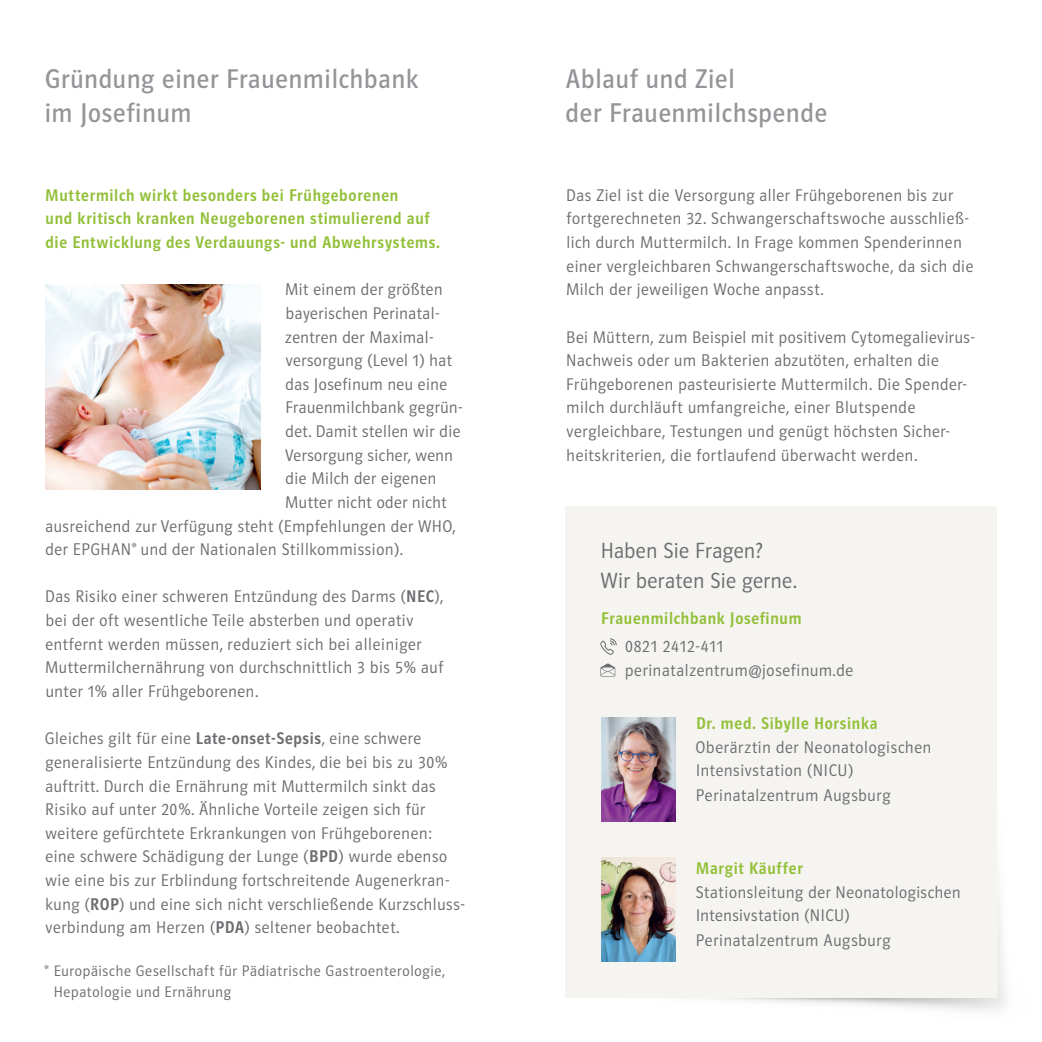
<style>
.page{position:relative;width:1042px;height:1042px;background:#fff}
.page>*{position:absolute;margin:0;border:0;box-sizing:border-box;transform-origin:0 0}
.t1{font:28px/34.1px "Polo Condensed Buch";letter-spacing:.03em;color:#939598}
.t2{font:22.75px/29.8px "Polo Condensed Leicht";letter-spacing:.02em;color:#6c6d70}
.t3{font:17.5px/23.6px "Polo Condensed Leicht";letter-spacing:.035em;color:#6c6d70}
.t4{font:17.5px/23.6px "Polo Condensed Krftg";letter-spacing:.045em;color:#92c038}
.t5{font:15.75px/21px "Polo Condensed Leicht";letter-spacing:.045em;color:#6c6d70}
.s1{font-family:"Polo Condensed Krftg"}
</style>
<div class="page">
<div style="left:566px;top:506px;width:431px;height:491px;background:#f5f4f1"></div>
<svg style="left:600px;top:638px;width:17px;height:17px"></svg>
<svg style="left:600px;top:663px;width:15px;height:13px"></svg>
<img style="left:601px;top:857px;width:74px;height:104px">
<img style="left:601px;top:717px;width:74px;height:104px">
<img style="left:45px;top:284px;width:215px;height:206px">
<h1 class="t1" style="left:45px;top:62px;width:375px">Gründung einer Frauenmilchbank im Josefinum</h1>
<p class="t4" style="left:45px;top:183px;width:396px">Muttermilch wirkt besonders bei Frühgeborenen<br>und kritisch kranken Neugeborenen stimulierend auf die Entwicklung des Verdauungs- und Abwehrsystems.</p>
<p class="t3" style="left:285px;top:278px;width:159px">Mit einem der größten</p>
<p class="t3" style="left:286px;top:301px;width:155px">bayerischen Perinatal-</p>
<p class="t3" style="left:285px;top:325px;width:150px">zentren der Maximal-</p>
<p class="t3" style="left:286px;top:349px;width:168px">versorgung (Level 1) hat</p>
<p class="t3" style="left:285px;top:372px;width:163px">das Josefinum neu eine</p>
<p class="t3" style="left:285px;top:396px;width:179px">Frauenmilchbank gegrün-</p>
<p class="t3" style="left:285px;top:420px;width:176px">det. Damit stellen wir die</p>
<p class="t3" style="left:285px;top:443px;width:169px">Versorgung sicher, wenn</p>
<p class="t3" style="left:285px;top:467px;width:152px">die Milch der eigenen</p>
<p class="t3" style="left:285px;top:490px;width:163px">Mutter nicht oder nicht</p>
<p class="t3" style="left:45px;top:514px;width:412px">ausreichend zur Verfügung steht (Empfehlungen der WHO,</p>
<p class="t3" style="left:45px;top:538px;width:359px">der EPGHAN* und der Nationalen Stillkommission).</p>
<p class="t3" style="left:45px;top:585px;width:400px">Das Risiko einer schweren Entzündung des Darms (<span class="s1">NEC</span>), bei der oft wesentliche Teile absterben und operativ entfernt werden müssen, reduziert sich bei alleiniger Muttermilchernährung von durchschnittlich 3 bis 5% auf unter 1% aller Frühgeborenen.</p>
<p class="t3" style="left:45px;top:727px;width:421px">Gleiches gilt für eine <span class="s1">Late-onset-Sepsis</span>, eine schwere generalisierte Entzündung des Kindes, die bei bis zu 30% auftritt. Durch die Ernährung mit Muttermilch sinkt das Risiko auf unter 20%. Ähnliche Vorteile zeigen sich für weitere gefürchtete Erkrankungen von Frühgeborenen: eine schwere Schädigung der Lunge (<span class="s1">BPD</span>) wurde ebenso wie eine bis zur Erblindung fortschreitende Augenerkran&shy;kung (<span class="s1">ROP</span>) und eine sich nicht verschließende Kurzschluss&shy;verbindung am Herzen (<span class="s1">PDA</span>) seltener beobachtet.</p>
<p class="t5" style="left:54px;top:961px;width:393px;text-indent:-9px">* Europäische Gesellschaft für Pädiatrische Gastroenterologie,<br>Hepatologie und Ernährung</p>
<h1 class="t1" style="left:566px;top:62px;width:263px">Ablauf und Ziel<br>der Frauenmilchspende</h1>
<p class="t3" style="left:566px;top:183px;width:409px">Das Ziel ist die Versorgung aller Frühgeborenen bis zur fortgerechneten 32. Schwangerschaftswoche ausschließ&shy;lich durch Muttermilch. In Frage kommen Spenderinnen einer vergleichbaren Schwangerschaftswoche, da sich die Milch der jeweiligen Woche anpasst.</p>
<p class="t3" style="left:566px;top:325px;width:410px">Bei Müttern, zum Beispiel mit positivem Cytomegalievirus-Nachweis oder um Bakterien abzutöten, erhalten die Frühgeborenen pasteurisierte Muttermilch. Die Spender&shy;milch durchläuft umfangreiche, einer Blutspende vergleichbare, Testungen und genügt höchsten Sicher&shy;heitskriterien, die fortlaufend überwacht werden.</p>
<h2 class="t2" style="left:600px;top:536px;width:198px">Haben Sie Fragen?<br>Wir beraten Sie gerne.</h2>
<p class="t4" style="left:601px;top:606px;width:202px">Frauenmilchbank Josefinum</p>
<p class="t3" style="left:625px;top:635px;width:229px">0821 2412-411 perinatalzentrum@josefinum.de</p>
<p class="t4" style="left:696px;top:712px;width:183px">Dr. med. Sibylle Horsinka</p>
<p class="t3" style="left:695px;top:735px;width:237px;line-height:24.2px">Oberärztin der Neonatologischen<br>Intensivstation (NICU)<br>Perinatalzentrum Augsburg</p>
<p class="t4" style="left:696px;top:856px;width:108px">Margit Käuffer</p>
<p class="t3" style="left:695px;top:880px;width:266px;line-height:24.2px">Stationsleitung der Neonatologischen<br>Intensivstation (NICU)<br>Perinatalzentrum Augsburg</p>
</div>
